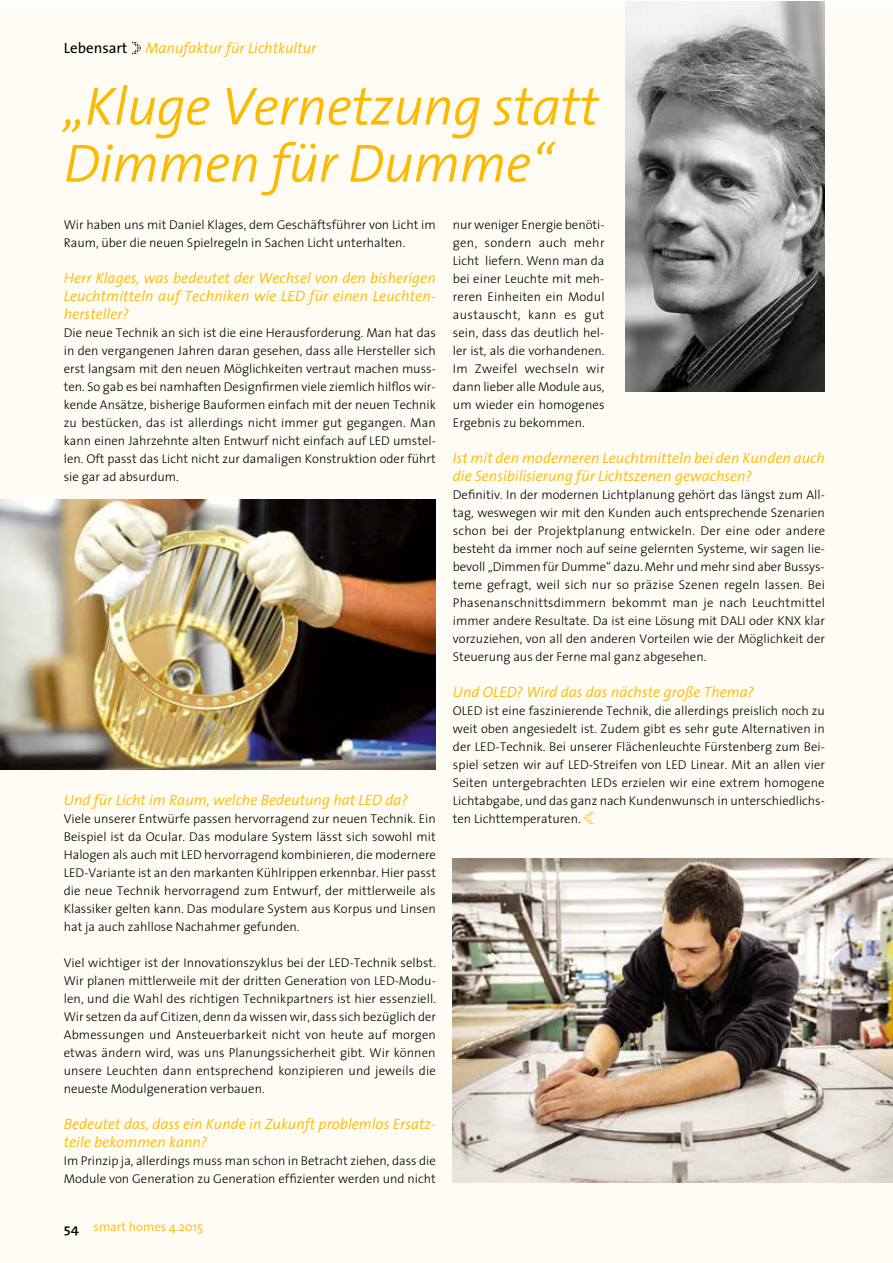
<style>
.page{position:relative;width:893px;height:1263px;background:#fff}
.page>*{position:absolute;margin:0;border:0;box-sizing:border-box;transform-origin:0 0}
.t1{font:italic 300 54px/57px "The Sans";letter-spacing:-.01em;color:#fbba00}
.t2{font:italic 300 15px/18px "The Sans";color:#fbba00}
.t3{font:300 12.75px/18px "The Sans";color:#000;text-align:justify}
.t4{font:300 12.75px "The Sans";color:#fbba00}
.t5{font:600 12.75px "The Sans";color:#000;scale:1.18 1}
.s1{font-weight:400;font-style:normal;color:#000}
</style>
<div class="page">
<div style="left:0;top:1px;width:892px;height:1262px;background:#fffbf5"></div>
<svg style="left:585px;top:812px;width:8px;height:11px"></svg>
<svg style="left:132px;top:43px;width:9px;height:10px"></svg>
<img style="left:626px;top:1px;width:199px;height:390px">
<img style="left:453px;top:858px;width:439px;height:324px">
<img style="left:0;top:499px;width:436px;height:270px">
<p class="t2" style="left:64px;top:39px;width:254px"><span class="s1">Lebensart</span> Manufaktur für Lichtkultur</p>
<h1 class="t1" style="left:64px;top:76px;width:537px">„Kluge Vernetzung statt<br>Dimmen für Dumme“</h1>
<p class="t3" style="left:64px;top:215px;width:374px">Wir haben uns mit Daniel Klages, dem Geschäftsführer von Licht im<br>Raum, über die neuen Spielregeln in Sachen Licht unterhalten.</p>
<p class="t2" style="left:64px;top:269px;width:374px;text-align:justify">Herr Klages, was bedeutet der Wechsel von den bisherigen Leuchtmitteln auf Techniken wie LED für einen Leuchten&shy;hersteller?</p>
<p class="t3" style="left:64px;top:323px;width:374px">Die neue Technik an sich ist die eine Herausforderung. Man hat das in den vergangenen Jahren daran gesehen, dass alle Hersteller sich erst langsam mit den neuen Möglichkeiten vertraut machen muss&shy;ten. So gab es bei namhaften Designfirmen viele ziemlich hilflos wir&shy;kende Ansätze, bisherige Bauformen einfach mit der neuen Technik zu bestücken, das ist allerdings nicht immer gut gegangen. Man kann einen Jahrzehnte alten Entwurf nicht einfach auf LED umstel&shy;len. Oft passt das Licht nicht zur damaligen Konstruktion oder führt sie gar ad absurdum.</p>
<p class="t2" style="left:64px;top:791px;width:346px">Und für Licht im Raum, welche Bedeutung hat LED da?</p>
<p class="t3" style="left:64px;top:809px;width:374px">Viele unserer Entwürfe passen hervorragend zur neuen Technik. Ein Beispiel ist da Ocular. Das modulare System lässt sich sowohl mit Halogen als auch mit LED hervorragend kombinieren, die modernere LED-Variante ist an den markanten Kühlrippen erkennbar. Hier passt die neue Technik hervorragend zum Entwurf, der mittlerweile als Klassiker gelten kann. Das modulare System aus Korpus und Linsen hat ja auch zahllose Nachahmer gefunden.</p>
<p class="t3" style="left:64px;top:953px;width:374px">Viel wichtiger ist der Innovationszyklus bei der LED-Technik selbst.<br>Wir planen mittlerweile mit der dritten Generation von LED-Modu&shy;len, und die Wahl des richtigen Technikpartners ist hier essenziell.<br>Wir setzen da auf Citizen, denn da wissen wir, dass sich bezüglich der Abmessungen und Ansteuerbarkeit nicht von heute auf morgen etwas ändern wird, was uns Planungssicherheit gibt. Wir können unsere Leuchten dann entsprechend konzipieren und jeweils die neueste Modulgeneration verbauen.</p>
<p class="t2" style="left:64px;top:1115px;width:374px">Bedeutet das, dass ein Kunde in Zukunft problemlos Ersatz&shy;teile bekommen kann?</p>
<p class="t3" style="left:64px;top:1151px;width:374px">Im Prinzip ja, allerdings muss man schon in Betracht ziehen, dass die<br>Module von Generation zu Generation effizienter werden und nicht</p>
<p class="t4" style="left:94px;top:1216px;width:111px">smart homes 4.2015</p>
<p class="t5" style="left:64px;top:1218px;width:14px">54</p>
<p class="t3" style="left:453px;top:215px;width:153px">nur weniger Energie benöti&shy;gen, sondern auch mehr Licht liefern. Wenn man da bei einer Leuchte mit meh&shy;reren Einheiten ein Modul austauscht, kann es gut sein, dass das deutlich hel&shy;ler ist, als die vorhandenen.<br>Im Zweifel wechseln wir dann lieber alle Module aus, um wieder ein homogenes Ergebnis zu bekommen.</p>
<p class="t2" style="left:453px;top:449px;width:374px">Ist mit den moderneren Leuchtmitteln bei den Kunden auch die Sensibilisierung für Lichtszenen gewachsen?</p>
<p class="t3" style="left:453px;top:485px;width:374px">Definitiv. In der modernen Lichtplanung gehört das längst zum All&shy;tag, weswegen wir mit den Kunden auch entsprechende Szenarien schon bei der Projektplanung entwickeln. Der eine oder andere besteht da immer noch auf seine gelernten Systeme, wir sagen lie&shy;bevoll „Dimmen für Dumme“ dazu. Mehr und mehr sind aber Bussys&shy;teme gefragt, weil sich nur so präzise Szenen regeln lassen. Bei Phasenanschnittsdimmern bekommt man je nach Leuchtmittel immer andere Resultate. Da ist eine Lösung mit DALI oder KNX klar vorzuziehen, von all den anderen Vorteilen wie der Möglichkeit der Steuerung aus der Ferne mal ganz abgesehen.</p>
<p class="t2" style="left:453px;top:683px;width:303px">Und OLED? Wird das das nächste große Thema?</p>
<p class="t3" style="left:453px;top:701px;width:374px">OLED ist eine faszinierende Technik, die allerdings preislich noch zu weit oben angesiedelt ist. Zudem gibt es sehr gute Alternativen in der LED-Technik. Bei unserer Flächenleuchte Fürstenberg zum Bei&shy;spiel setzen wir auf LED-Streifen von LED Linear. Mit an allen vier Seiten untergebrachten LEDs erzielen wir eine extrem homogene Lichtabgabe, und das ganz nach Kundenwunsch in unterschiedlichs&shy;ten Lichttemperaturen.</p>
</div>
